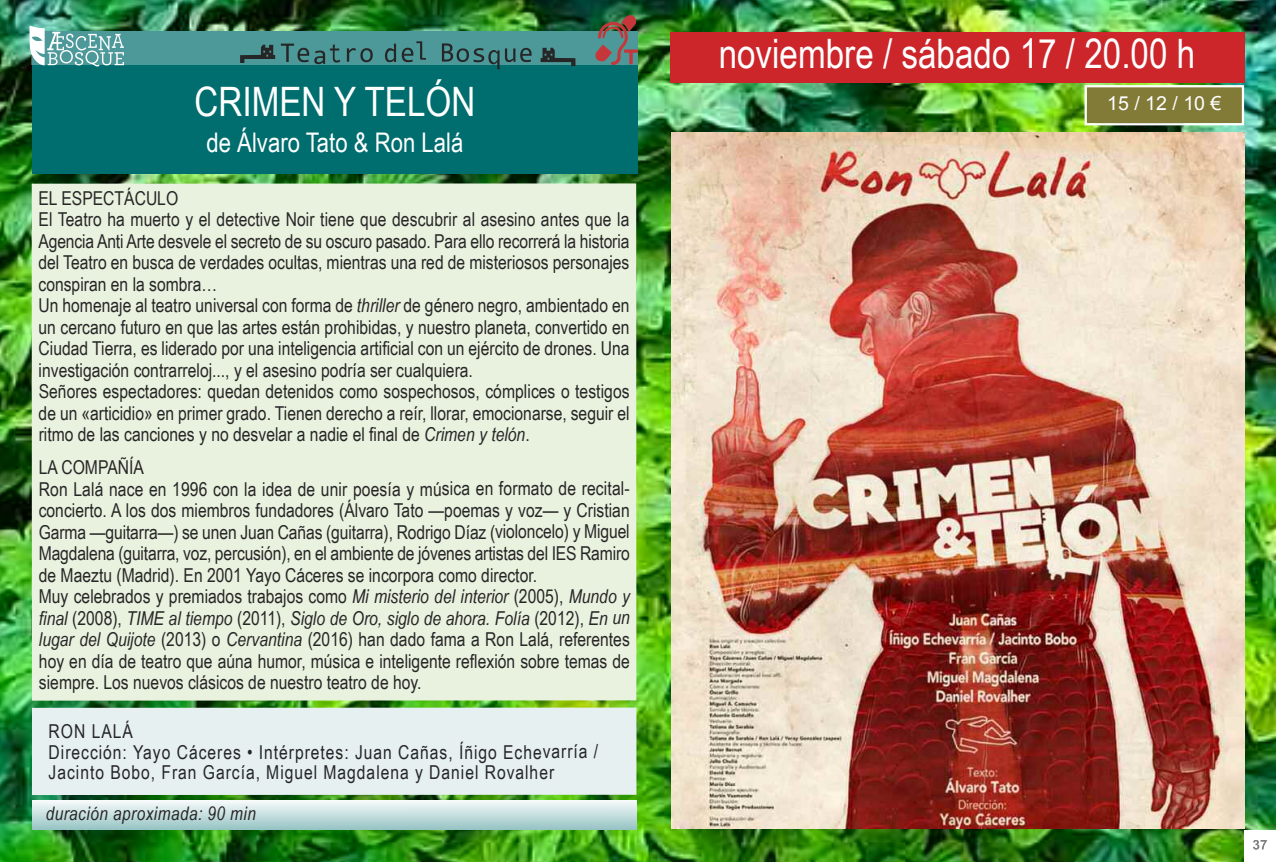
<style>
.page{position:relative;width:1276px;height:862px;background:#fff}
.page>*{position:absolute;margin:0;border:0;box-sizing:border-box;transform-origin:0 0}
.t1{font:40.5px "Arial Narrow";color:#fff}
.t2{font:27px "Arial Narrow";color:#fff}
.t3{font:19.35px "Arial";color:#fff}
.t4{font:19.12px/21.4px "Arial Narrow";color:#272627}
.t5{font:19.12px/20.2px "Arial Narrow";letter-spacing:.05em;color:#272627}
.t6{font:italic 18.68px "Arial Narrow";letter-spacing:.025em;color:#272627}
.s1{font-style:italic}
</style>
<div class="page">
<img style="left:0;top:0;width:1276px;height:861px">
<div style="left:1244px;top:829px;width:32px;height:32px;background:#fff"></div>
<svg style="left:1253px;top:840px;width:13px;height:9px"></svg>
<div style="left:32px;top:32px;width:605px;height:142px;background:#006d6e"></div>
<div style="left:32px;top:32px;width:605px;height:33px;background:#4d999a"></div>
<svg style="left:29px;top:26px;width:95px;height:40px"></svg>
<div style="left:670px;top:32px;width:574px;height:50px;background:#cc262b"></div>
<div style="left:32px;top:707px;width:604px;height:87px;background:#e6f0f0"></div>
<div style="left:32px;top:183px;width:604px;height:517px;background:#e9f2df"></div>
<img style="left:671px;top:133px;width:573px;height:695px">
<div style="left:32px;top:799px;width:605px;height:30px;background:linear-gradient(to bottom,#fbfdfd,#9cc7c7)"></div>
<svg style="left:240px;top:41px;width:335px;height:28px"></svg>
<svg style="left:594px;top:13px;width:44px;height:52px"></svg>
<div style="left:1087px;top:87px;width:154px;height:36px;background:#827b37"></div>
<div style="left:1084px;top:85px;width:160px;height:40px;border:2px solid #fff"></div>
<h1 class="t1" style="left:195px;top:78px;width:282px">CRIMEN Y TELÓN</h1>
<h2 class="t2" style="left:206px;top:127px;width:258px">de Álvaro Tato &amp; Ron Lalá</h2>
<p class="t4" style="left:38px;top:187px;width:592px">EL ESPECTÁCULO<br>El Teatro ha muerto y el detective Noir tiene que descubrir al asesino antes que la Agencia Anti Arte desvele el secreto de su oscuro pasado. Para ello recorrerá la historia del Teatro en busca de verdades ocultas, mientras una red de misteriosos personajes conspiran en la sombra…<br>Un homenaje al teatro universal con forma de <span class="s1">thriller</span> de género negro, ambientado en un cercano futuro en que las artes están prohibidas, y nuestro planeta, convertido en Ciudad Tierra, es liderado por una inteligencia artificial con un ejército de drones. Una investigación contrarreloj..., y el asesino podría ser cualquiera.<br>Señores espectadores: quedan detenidos como sospechosos, cómplices o testigos de un «articidio» en primer grado. Tienen derecho a reír, llorar, emocionarse, seguir el ritmo de las canciones y no desvelar a nadie el final de <span class="s1">Crimen y telón</span>.</p>
<p class="t4" style="left:39px;top:456px;width:593px">LA COMPAÑÍA<br>Ron Lalá nace en 1996 con la idea de unir poesía y música en formato de recital&shy;concierto. A los dos miembros fundadores (Álvaro Tato —poemas y voz— y Cristian Garma —guitarra—) se unen Juan Cañas (guitarra), Rodrigo Díaz (violoncelo) y Miguel Magdalena (guitarra, voz, percusión), en el ambiente de jóvenes artistas del IES Ramiro de Maeztu (Madrid). En 2001 Yayo Cáceres se incorpora como director.<br>Muy celebrados y premiados trabajos como <span class="s1">Mi misterio del interior</span> (2005), <span class="s1">Mundo y final</span> (2008), <span class="s1">TIME al tiempo</span> (2011), <span class="s1">Siglo de Oro, siglo de ahora. Folía</span> (2012), <span class="s1">En un lugar del Quijote</span> (2013) o <span class="s1">Cervantina</span> (2016) han dado fama a Ron Lalá, referentes hoy en día de teatro que aúna humor, música e inteligente reflexión sobre temas de siempre. Los nuevos clásicos de nuestro teatro de hoy.</p>
<p class="t5" style="left:49px;top:721px;width:551px">RON LALÁ<br>Dirección: Yayo Cáceres • Intérpretes: Juan Cañas, Íñigo Echevarría /<br>Jacinto Bobo, Fran García, Miguel Magdalena y Daniel Rovalher</p>
<p class="t6" style="left:46px;top:802px;width:212px">duración aproximada: 90 min</p>
<h1 class="t1" style="left:718px;top:31px;width:478px">noviembre / sábado 17 / 20.00 h</h1>
<p class="t3" style="left:1107px;top:93px;width:116px">15/12/10€</p>
</div>
